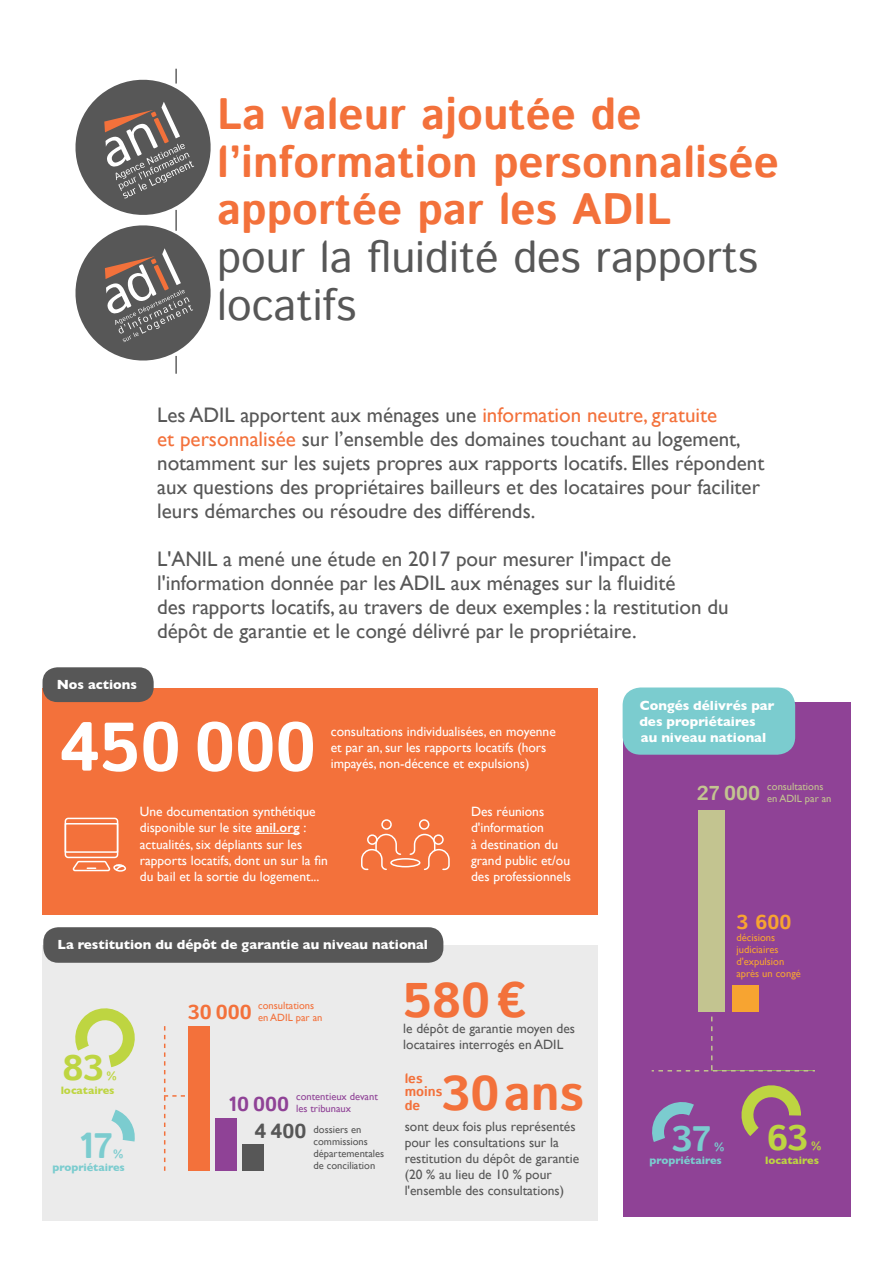
<style>
.page{position:relative;width:893px;height:1263px;background:#fff}
.page>*{position:absolute;margin:0;border:0;box-sizing:border-box;transform-origin:0 0}
.t1{font:700 69px "Istok";color:#fff}
.t2{font:700 49.5px "Istok";color:#f3713b}
.t3{font:700 43.8px/47.7px "Istok";color:#f3713b}
.t4{font:43.8px "Istok";color:#575757}
.t5{font:700 36px "Istok";color:#7bcccf}
.t6{font:700 36px "Istok";color:#bed541}
.t7{font:21px/24px "Gill Sans";color:#575757}
.t8{font:700 20.4px "Istok";color:#f3713b}
.t9{font:700 20.4px "Istok";color:#8f4296}
.t10{font:700 20.4px "Istok";color:#c3c490}
.t11{font:700 20.4px "Istok";color:#575757}
.t12{font:700 20.4px "Istok";color:#f7a431}
.t13{font:13.5px/16.2px "Gill Sans";color:#fff}
.t14{font:13.5px/16.2px "Gill Sans";color:#575757}
.t15{font:700 13.5px "Gill Sans";color:#fff}
.t16{font:700 13.5px "Istok";color:#f3713b}
.t17{font:700 11.7px "Istok";color:#7bcccf}
.t18{font:700 11.7px "Istok";color:#bed541}
.t19{font:700 10.95px "Gill Sans";color:#7bcccf}
.t20{font:700 10.95px "Gill Sans";color:#bed541}
.t21{font:10.5px/12px "Gill Sans";color:#575757}
.t22{font:10.5px/12px "Gill Sans";color:#f7a431}
.t23{font:10.5px/12px "Gill Sans";color:#8f4296}
.t24{font:10.5px/12px "Gill Sans";color:#f3713b}
.t25{font:10.5px/12px "Gill Sans";color:#c3c490}
.s1{font-weight:400;color:#575757}
.s2{color:#f3713b}
.s3{font-weight:600}
</style>
<div class="page">
<div style="left:43px;top:688px;width:555px;height:227px;background:#f3713b"></div>
<div style="left:43px;top:945px;width:555px;height:275px;background:#ebebeb"></div>
<div style="left:43px;top:667px;width:111px;height:35px;background:#575757;border-radius:15px"></div>
<div style="left:43px;top:927px;width:400px;height:36px;background:#575757;border-radius:15px"></div>
<div style="left:623px;top:702px;width:227px;height:514px;background:#8f4296"></div>
<hr style="left:256px;top:833px;width:44px;height:1px;background:#fff">
<div style="left:623px;top:687px;width:172px;height:68px;background:#7bcccf;border-radius:18px"></div>
<svg style="left:75px;top:69px;width:136px;height:304px"></svg>
<svg style="left:111px;top:1109px;width:24px;height:33px"></svg>
<svg style="left:75px;top:1008px;width:60px;height:59px"></svg>
<div style="left:419px;top:819px;width:10px;height:11px;border:2px solid #fff;border-radius:50%"></div>
<svg style="left:409px;top:833px;width:41px;height:38px"></svg>
<div style="left:381px;top:819px;width:11px;height:11px;border:2px solid #fff;border-radius:50%"></div>
<svg style="left:361px;top:833px;width:41px;height:38px"></svg>
<div style="left:391px;top:859px;width:29px;height:8px;background:#f3713b;border-radius:50%"></div>
<div style="left:390px;top:858px;width:30px;height:9px;border:2px solid #fff;border-radius:50%"></div>
<div style="left:65px;top:818px;width:53px;height:40px;border:2px solid #fff;border-radius:3px"></div>
<div style="left:65px;top:823px;width:53px;height:30px;border:2px solid #fff"></div>
<svg style="left:72px;top:860px;width:54px;height:12px"></svg>
<div style="left:188px;top:1026px;width:22px;height:145px;background:#f3713b"></div>
<div style="left:216px;top:1119px;width:21px;height:52px;background:#8f4296"></div>
<div style="left:242px;top:1144px;width:22px;height:27px;background:#575757"></div>
<div style="left:732px;top:985px;width:26px;height:27px;background:#f7a431"></div>
<div style="left:698px;top:810px;width:26px;height:202px;background:#c3c490"></div>
<svg style="left:741px;top:1085px;width:60px;height:51px"></svg>
<svg style="left:652px;top:1102px;width:42px;height:40px"></svg>
<svg style="left:652px;top:1016px;width:163px;height:55px"></svg>
<svg style="left:164px;top:1026px;width:21px;height:145px"></svg>
<p class="t3" style="left:217px;top:90px;width:563px">La valeur ajoutée de l’information personnalisée apportée par les ADIL<br><span class="s1">pour la fluidité des rapports</span></p>
<p class="t4" style="left:217px;top:276px;width:141px">locatifs</p>
<p class="t15" style="left:57px;top:674px;width:82px">Nos actions</p>
<p class="t7" style="left:157px;top:403px;width:609px">Les ADIL apportent aux ménages une <span class="s2">information neutre, gratuite<br>et personnalisée</span> sur l’ensemble des domaines touchant au logement, notamment sur les sujets propres aux rapports locatifs. Elles répondent aux questions des propriétaires bailleurs et des locataires pour faciliter leurs démarches ou résoudre des différends.</p>
<p class="t7" style="left:157px;top:547px;width:516px">L'ANIL a mené une étude en 2017 pour mesurer l'impact de</p>
<p class="t7" style="left:157px;top:571px;width:520px">l'information donnée par les ADIL aux ménages sur la fluidité</p>
<p class="t7" style="left:157px;top:595px;width:573px">des rapports locatifs, au travers de deux exemples: la restitution du</p>
<p class="t7" style="left:157px;top:619px;width:481px">dépôt de garantie et le congé délivré par le propriétaire.</p>
<p class="t1" style="left:60px;top:701px;width:258px">450 000</p>
<p class="t13" style="left:331px;top:723px;width:226px">consultations individualisées, en moyenne et par an, sur les rapports locatifs (hors impayés, non-décence et expulsions)</p>
<p class="t13" style="left:140px;top:803px;width:190px">Une documentation synthétique disponible sur le site <span class="s3">anil.org</span> : actualités, six dépliants sur les rapports locatifs, dont un sur la fin du bail et la sortie du logement...</p>
<p class="t13" style="left:471px;top:803px;width:102px">Des réunions d'information<br>à destination du grand public et/ou des professionnels</p>
<p class="t15" style="left:58px;top:934px;width:372px">La restitution du dépôt de garantie au niveau national</p>
<p class="t6" style="left:62px;top:1044px;width:43px">83</p>
<p class="t18" style="left:107px;top:1068px;width:12px">%</p>
<p class="t20" style="left:61px;top:1082px;width:55px">locataires</p>
<p class="t5" style="left:78px;top:1122px;width:36px">17</p>
<p class="t17" style="left:113px;top:1146px;width:12px">%</p>
<p class="t19" style="left:53px;top:1158px;width:74px">propriétaires</p>
<p class="t24" style="left:258px;top:999px;width:66px">consultations en ADIL par an</p>
<p class="t8" style="left:188px;top:998px;width:66px">30 000</p>
<p class="t9" style="left:228px;top:1091px;width:63px">10 000</p>
<p class="t23" style="left:296px;top:1090px;width:83px">contentieux devant les tribunaux</p>
<p class="t11" style="left:255px;top:1118px;width:54px">4 400</p>
<p class="t21" style="left:314px;top:1124px;width:72px">dossiers en commissions départementales de conciliation</p>
<p class="t2" style="left:403px;top:967px;width:125px">580 €</p>
<p class="t14" style="left:403px;top:1020px;width:173px">le dépôt de garantie moyen des locataires interrogés en ADIL</p>
<p class="t2" style="left:442px;top:1060px;width:144px">30ans</p>
<p class="t14" style="left:405px;top:1118px;width:176px">sont deux fois plus représentés pour les consultations sur la restitution du dépôt de garantie (20 % au lieu de 10 % pour l'ensemble des consultations)</p>
<p class="t16" style="left:405px;top:1069px;width:20px">les</p>
<p class="t16" style="left:405px;top:1082px;width:39px">moins</p>
<p class="t16" style="left:405px;top:1096px;width:17px">de</p>
<p class="t15" style="left:640px;top:694px;width:136px">Congés délivrés par</p>
<p class="t15" style="left:639px;top:710px;width:118px">des propriétaires</p>
<p class="t15" style="left:641px;top:727px;width:127px">au niveau national</p>
<p class="t10" style="left:697px;top:780px;width:65px">27 000</p>
<p class="t25" style="left:767px;top:781px;width:66px">consultations en ADIL par an</p>
<p class="t12" style="left:736px;top:908px;width:56px">3 600</p>
<p class="t22" style="left:736px;top:931px;width:66px">décisions judiciaires d'expulsion après un congé</p>
<p class="t5" style="left:671px;top:1114px;width:41px">37</p>
<p class="t17" style="left:714px;top:1139px;width:12px">%</p>
<p class="t6" style="left:767px;top:1113px;width:43px">63</p>
<p class="t18" style="left:811px;top:1138px;width:12px">%</p>
<p class="t19" style="left:649px;top:1151px;width:74px">propriétaires</p>
<p class="t20" style="left:765px;top:1151px;width:55px">locataires</p>
</div>
